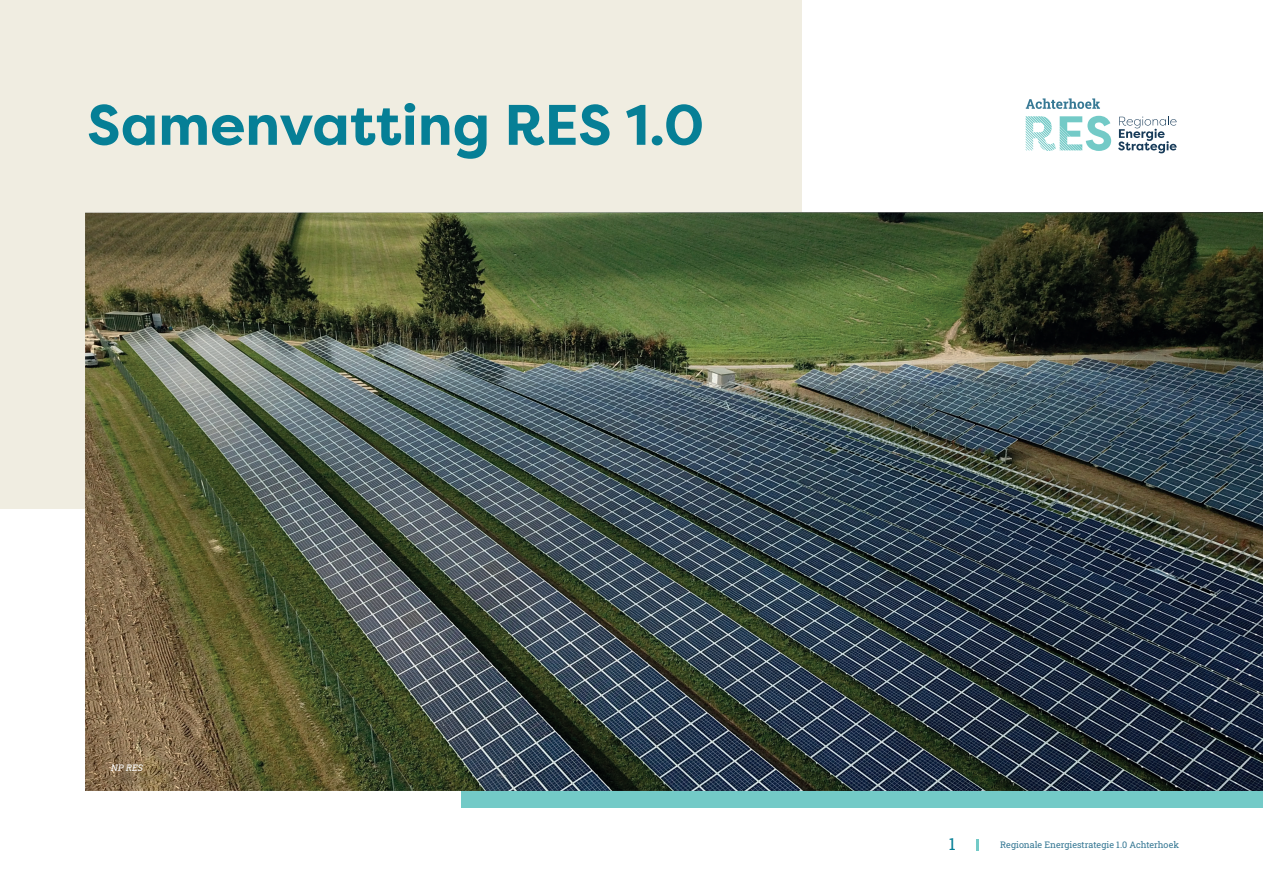
<style>
.page{position:relative;width:1263px;height:893px;background:#fff}
.page>*{position:absolute;margin:0;border:0;box-sizing:border-box;transform-origin:0 0}
.t1{font:700 57px "Filson Pro";color:#067f96}
.t2{font:16.5px "Roboto Slab";color:#067f96}
.t3{font:9px "Roboto Slab";color:#367894}
.t4{font:italic 9px "Roboto Slab";color:#fff}
</style>
<div class="page">
<div style="left:0;top:0;width:801px;height:508px;background:#f0ede1"></div>
<div style="left:461px;top:287px;width:802px;height:521px;background:#73cac7"></div>
<img style="left:85px;top:213px;width:1178px;height:578px">
<img style="left:114px;top:766px;width:47px;height:23px">
<svg style="left:977px;top:839px;width:2px;height:11px"></svg>
<svg style="left:1026px;top:116px;width:85px;height:35px"></svg>
<svg style="left:1118px;top:116px;width:59px;height:37px"></svg>
<svg style="left:1026px;top:98px;width:74px;height:11px"></svg>
<h1 class="t1" style="left:87px;top:89px;width:618px">Samenvatting RES 1.0</h1>
<p class="t4" style="left:111px;top:761px;width:36px">NP RES</p>
<h2 class="t2" style="left:949px;top:833px;width:8px">1</h2>
<p class="t3" style="left:1000px;top:838px;width:180px">Regionale Energiestrategie 1.0 Achterhoek</p>
</div>
